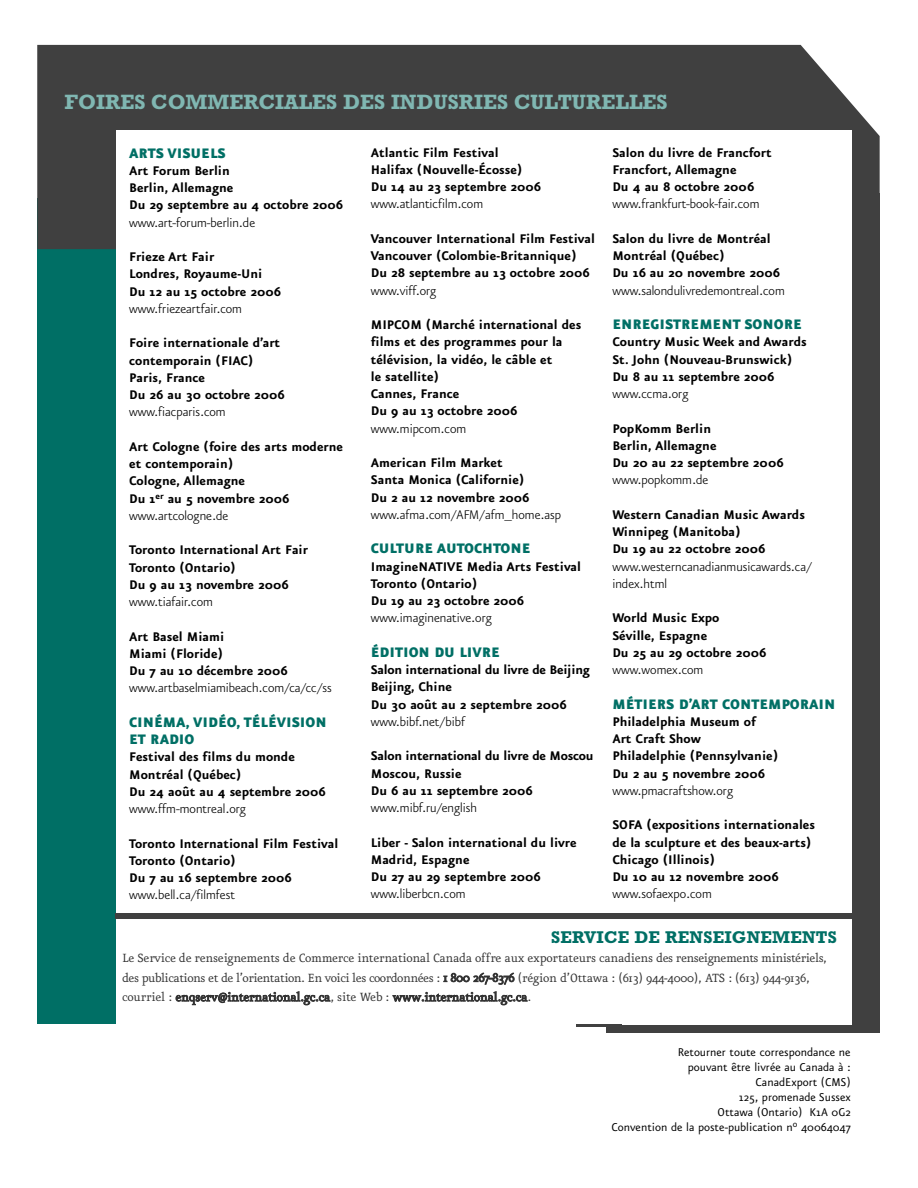
<style>
.page{position:relative;width:918px;height:1188px;background:#fff}
.page>*{position:absolute;margin:0;border:0;box-sizing:border-box;transform-origin:0 0}
.t1{font:700 21px "Rockwell";color:#80b7b2}
.t2{font:700 17.25px "Rockwell";letter-spacing:.01em;color:#006f65}
.t3{font:900 16.5px/17.2px "Eureka Sans";color:#006f65}
.t4{font:700 15px/17.2px "Eureka Sans";color:#000}
.t5{font:300 15px/17.2px "Eureka Sans";color:#000}
.t6{font:14.25px/19.4px "Eureka";letter-spacing:-.02em;color:#333}
.t7{font:13.5px/15px "Eureka Sans";color:#000;text-align:right}
.s1{font-weight:300}
</style>
<div class="page">
<div style="left:37px;top:199px;width:843px;height:825px;background:#006f65"></div>
<div style="left:37px;top:45px;width:843px;height:204px;background:#404040"></div>
<div style="left:606px;top:193px;width:274px;height:840px;background:#404040"></div>
<div style="left:116px;top:130px;width:736px;height:894px;background:#fff"></div>
<div style="left:116px;top:914px;width:736px;height:5px;background:#404040"></div>
<hr style="left:576px;top:1024px;width:46px;height:3px;background:#404040">
<h1 class="t1" style="left:65px;top:95px;width:605px">FOIRES COMMERCIALES DES INDUSRIES CULTURELLES</h1>
<p class="t3" style="left:129px;top:146px;width:98px">ARTS VISUELS</p>
<p class="t4" style="left:129px;top:163px;width:216px">Art Forum Berlin<br>Berlin, Allemagne<br>Du 29 septembre au 4 octobre 2006</p>
<p class="t5" style="left:129px;top:215px;width:127px">www.art-forum-berlin.de</p>
<p class="t4" style="left:129px;top:250px;width:153px">Frieze Art Fair<br>Londres, Royaume-Uni<br>Du 12 au 15 octobre 2006</p>
<p class="t5" style="left:129px;top:301px;width:114px">www.friezeartfair.com</p>
<p class="t4" style="left:129px;top:336px;width:157px">Foire internationale d’art contemporain (FIAC)<br>Paris, France<br>Du 26 au 30 octobre 2006</p>
<p class="t5" style="left:129px;top:405px;width:98px">www.fiacparis.com</p>
<p class="t4" style="left:129px;top:439px;width:215px">Art Cologne (foire des arts moderne et contemporain)<br>Cologne, Allemagne<br>Du 1<sup>er</sup> au 5 novembre 2006 <span class="s1">www.artcologne.de</span></p>
<p class="t4" style="left:129px;top:543px;width:180px">Toronto International Art Fair<br>Toronto (Ontario)<br>Du 9 au 13 novembre 2006</p>
<p class="t5" style="left:129px;top:595px;width:85px">www.tiafair.com</p>
<p class="t4" style="left:129px;top:629px;width:160px">Art Basel Miami<br>Miami (Floride)<br>Du 7 au 10 décembre 2006</p>
<p class="t5" style="left:129px;top:681px;width:204px">www.artbaselmiamibeach.com/ca/cc/ss</p>
<p class="t3" style="left:129px;top:715px;width:199px">CINÉMA, VIDÉO, TÉLÉVISION<br>ET RADIO</p>
<p class="t4" style="left:129px;top:750px;width:198px">Festival des films du monde<br>Montréal (Québec)<br>Du 24 août au 4 septembre 2006</p>
<p class="t5" style="left:129px;top:802px;width:118px">www.ffm-montreal.org</p>
<p class="t4" style="left:129px;top:836px;width:211px">Toronto International Film Festival<br>Toronto (Ontario)<br>Du 7 au 16 septembre 2006</p>
<p class="t5" style="left:129px;top:888px;width:107px">www.bell.ca/filmfest</p>
<p class="t4" style="left:371px;top:145px;width:172px">Atlantic Film Festival<br>Halifax (Nouvelle-Écosse)<br>Du 14 au 23 septembre 2006</p>
<p class="t5" style="left:371px;top:197px;width:114px">www.atlanticfilm.com</p>
<p class="t4" style="left:371px;top:231px;width:226px">Vancouver International Film Festival<br>Vancouver (Colombie-Britannique)<br>Du 28 septembre au 13 octobre 2006</p>
<p class="t5" style="left:371px;top:283px;width:67px">www.viff.org</p>
<p class="t4" style="left:371px;top:317px;width:212px">MIPCOM (Marché international des films et des programmes pour la télévision, la vidéo, le câble et<br>le satellite)<br>Cannes, France<br>Du 9 au 13 octobre 2006</p>
<p class="t5" style="left:371px;top:421px;width:97px">www.mipcom.com</p>
<p class="t4" style="left:371px;top:455px;width:160px">American Film Market<br>Santa Monica (Californie)<br>Du 2 au 12 novembre 2006</p>
<p class="t5" style="left:371px;top:507px;width:192px">www.afma.com/AFM/afm_home.asp</p>
<p class="t3" style="left:371px;top:541px;width:161px">CULTURE AUTOCHTONE</p>
<p class="t4" style="left:371px;top:559px;width:212px">ImagineNATIVE Media Arts Festival<br>Toronto (Ontario)<br>Du 19 au 23 octobre 2006</p>
<p class="t5" style="left:371px;top:611px;width:123px">www.imaginenative.org</p>
<p class="t3" style="left:371px;top:645px;width:131px">ÉDITION DU LIVRE</p>
<p class="t4" style="left:371px;top:662px;width:221px">Salon international du livre de Beijing<br>Beijing, Chine<br>Du 30 août au 2 septembre 2006</p>
<p class="t5" style="left:371px;top:714px;width:96px">www.bibf.net/bibf</p>
<p class="t4" style="left:371px;top:749px;width:224px">Salon international du livre de Moscou<br>Moscou, Russie<br>Du 6 au 11 septembre 2006</p>
<p class="t5" style="left:371px;top:801px;width:108px">www.mibf.ru/english</p>
<p class="t4" style="left:371px;top:835px;width:207px">Liber - Salon international du livre<br>Madrid, Espagne<br>Du 27 au 29 septembre 2006</p>
<p class="t5" style="left:371px;top:887px;width:96px">www.liberbcn.com</p>
<p class="t4" style="left:612px;top:145px;width:161px">Salon du livre de Francfort<br>Francfort, Allemagne<br>Du 4 au 8 octobre 2006</p>
<p class="t5" style="left:612px;top:197px;width:149px">www.frankfurt-book-fair.com</p>
<p class="t4" style="left:612px;top:231px;width:169px">Salon du livre de Montréal<br>Montréal (Québec)<br>Du 16 au 20 novembre 2006</p>
<p class="t5" style="left:612px;top:283px;width:174px">www.salondulivredemontreal.com</p>
<p class="t3" style="left:612px;top:317px;width:191px">ENREGISTREMENT SONORE</p>
<p class="t4" style="left:612px;top:335px;width:196px">Country Music Week and Awards<br>St. John (Nouveau-Brunswick)<br>Du 8 au 11 septembre 2006</p>
<p class="t5" style="left:612px;top:387px;width:78px">www.ccma.org</p>
<p class="t4" style="left:612px;top:421px;width:173px">PopKomm Berlin<br>Berlin, Allemagne<br>Du 20 au 22 septembre 2006</p>
<p class="t5" style="left:612px;top:473px;width:97px">www.popkomm.de</p>
<p class="t4" style="left:612px;top:507px;width:194px">Western Canadian Music Awards<br>Winnipeg (Manitoba)<br>Du 19 au 22 octobre 2006</p>
<p class="t5" style="left:612px;top:559px;width:201px">www.westerncanadianmusicawards.ca/ index.html</p>
<p class="t4" style="left:612px;top:611px;width:155px">World Music Expo<br>Séville, Espagne<br>Du 25 au 29 octobre 2006</p>
<p class="t5" style="left:612px;top:663px;width:92px">www.womex.com</p>
<p class="t3" style="left:612px;top:697px;width:225px">MÉTIERS D’ART CONTEMPORAIN</p>
<p class="t4" style="left:612px;top:714px;width:167px">Philadelphia Museum of<br>Art Craft Show<br>Philadelphie (Pennsylvanie)<br>Du 2 au 5 novembre 2006</p>
<p class="t5" style="left:612px;top:783px;width:122px">www.pmacraftshow.org</p>
<p class="t4" style="left:612px;top:818px;width:204px">SOFA (expositions internationales de la sculpture et des beaux-arts)<br>Chicago (Illinois)<br>Du 10 au 12 novembre 2006</p>
<p class="t5" style="left:612px;top:887px;width:101px">www.sofaexpo.com</p>
<p class="t2" style="left:551px;top:931px;width:287px">SERVICE DE RENSEIGNEMENTS</p>
<p class="t6" style="left:122px;top:948px;width:707px">Le Service de renseignements de Commerce international Canada offre aux exportateurs canadiens des renseignements ministériels, des publications et de l’orientation. En voici les coordonnées : 1 800 267-8376 (région d’Ottawa : (613) 944-4000), ATS : (613) 944-9136, courriel : enqserv@international.gc.ca, site Web : www.international.gc.ca.</p>
<p class="t7" style="left:611px;top:1046px;width:241px">Retourner toute correspondance ne<br>pouvant être livrée au Canada à :<br>CanadExport (CMS)<br>125, promenade Sussex<br>Ottawa (Ontario) K1A 0G2<br>Convention de la poste-publication n<sup>o</sup> 40064047</p>
</div>
